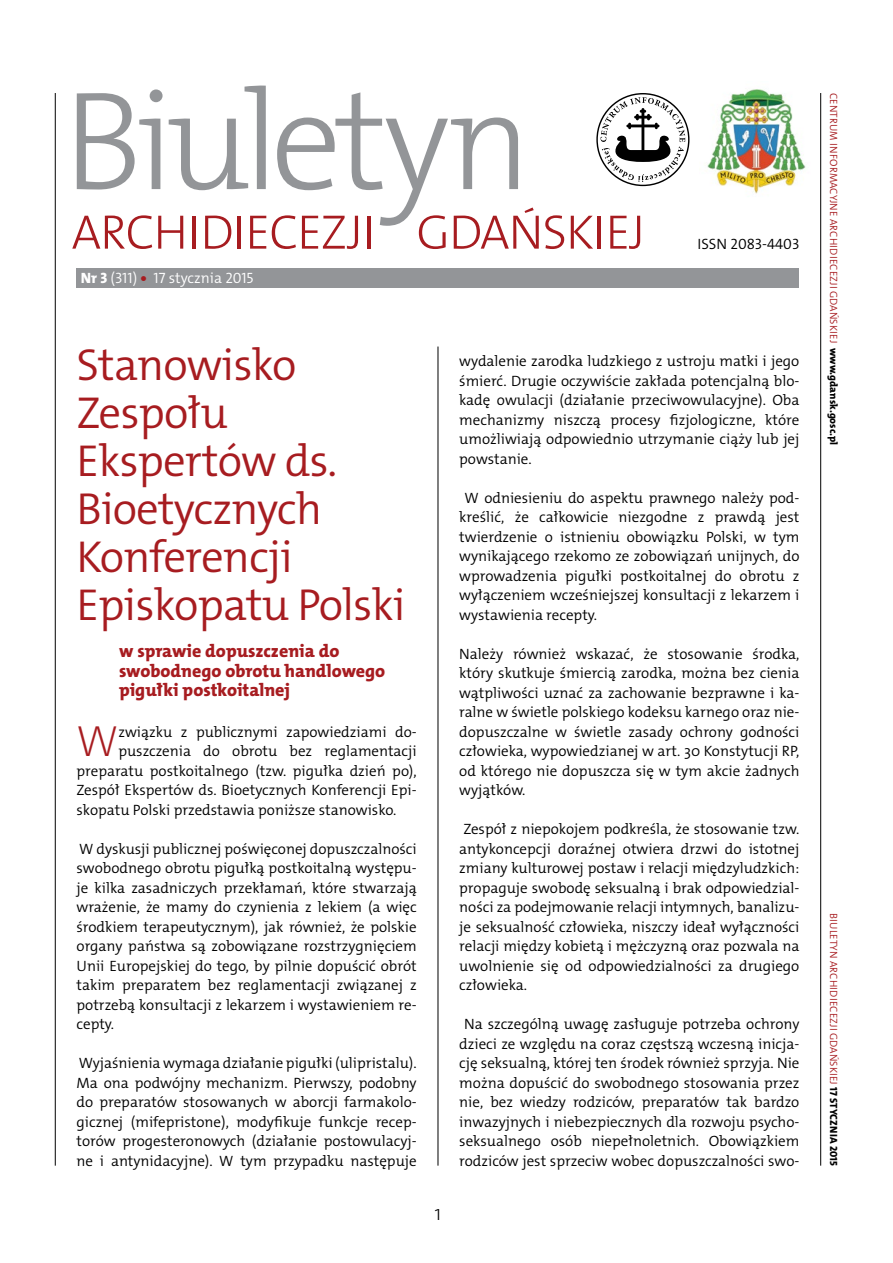
<style>
.page{position:relative;width:893px;height:1263px;background:#fff}
.page>*{position:absolute;margin:0;border:0;box-sizing:border-box;transform-origin:0 0}
.t1{font:45px/48px "The Mix HP4 Se Lig";letter-spacing:-.02em;color:#a71c20}
.t2{font:43.95px "The Mix HP2 Ex Lig";color:#a71c20}
.t3{font:21px "The Mix HP2 Ex Lig";color:#000}
.t4{font:18px/19.5px "The Mix HP8 Ex Bld";color:#a71c20}
.t5{font:15px/19.5px "The Mix HP4 Se Lig";color:#000;text-align:justify}
.t6{font:15px "The Mix HP4 Se Lig";color:#fff}
.t7{font:10.5px "The Mix HP4 Se Lig";letter-spacing:.015em;color:#a71c20}
.s1{font-family:"The Mix HP8 Ex Bld"}
.s2{font-family:"The Mix HP8 Ex Bld";color:#a71c20}
.s3{font-family:"The Mix HP8 Ex Bld";color:#000}
</style>
<div class="page">
<hr style="left:55px;top:93px;width:1px;height:1073px;background:#000">
<hr style="left:438px;top:347px;width:1px;height:819px;background:#000">
<hr style="left:820px;top:93px;width:1px;height:1073px;background:#000">
<svg style="left:77px;top:89px;width:86px;height:100px"></svg>
<svg style="left:169px;top:85px;width:97px;height:105px"></svg>
<svg style="left:72px;top:215px;width:80px;height:34px"></svg>
<svg style="left:158px;top:216px;width:25px;height:33px"></svg>
<hr style="left:193px;top:216px;width:3px;height:33px;background:#a71c20">
<svg style="left:205px;top:216px;width:26px;height:33px"></svg>
<hr style="left:238px;top:216px;width:3px;height:33px;background:#a71c20">
<svg style="left:250px;top:216px;width:16px;height:33px"></svg>
<svg style="left:272px;top:92px;width:267px;height:157px"></svg>
<svg style="left:545px;top:215px;width:19px;height:34px"></svg>
<svg style="left:571px;top:216px;width:22px;height:33px"></svg>
<hr style="left:598px;top:216px;width:3px;height:33px;background:#a71c20">
<svg style="left:610px;top:216px;width:30px;height:33px"></svg>
<img style="left:707px;top:89px;width:99px;height:105px">
<svg style="left:596px;top:93px;width:93px;height:93px"></svg>
<div style="left:77px;top:268px;width:722px;height:20px;background:#939598"></div>
<p class="t6" style="left:81px;top:268px;width:174px"><span class="s1">Nr 3</span> (311) <span class="s2">•</span> 17 stycznia 2015</p>
<p class="t5" style="left:697px;top:234px;width:103px">ISSN 2083-4403</p>
<h1 class="t1" style="left:77px;top:341px;width:330px">Stanowisko<br>Zespołu<br>Ekspertów ds.<br>Bioetycznych<br>Konferencji<br>Episkopatu Polski</h1>
<p class="t4" style="left:119px;top:641px;width:268px">w sprawie dopuszczenia do swobodnego obrotu handlowego pigułki postkoitalnej</p>
<h2 class="t2" style="left:77px;top:713px;width:43px">W</h2>
<p class="t5" style="left:118px;top:722px;width:300px">związku z publicznymi zapowiedziami do-</p>
<p class="t5" style="left:118px;top:741px;width:300px">puszczenia do obrotu bez reglamentacji</p>
<p class="t5" style="left:77px;top:761px;width:342px">preparatu postkoitalnego (tzw. pigułka dzień po),</p>
<p class="t5" style="left:77px;top:780px;width:342px">Zespół Ekspertów ds. Bioetycznych Konferencji Epi-</p>
<p class="t5" style="left:77px;top:800px;width:321px">skopatu Polski przedstawia poniższe stanowisko.</p>
<p class="t5" style="left:77px;top:839px;width:342px">W dyskusji publicznej poświęconej dopuszczalności swobodnego obrotu pigułką postkoitalną występu&shy;je kilka zasadniczych przekłamań, które stwarzają wrażenie, że mamy do czynienia z lekiem (a więc środkiem terapeutycznym), jak również, że polskie organy państwa są zobowiązane rozstrzygnięciem Unii Europejskiej do tego, by pilnie dopuścić obrót takim preparatem bez reglamentacji związanej z potrzebą konsultacji z lekarzem i wystawieniem re&shy;cepty.</p>
<p class="t5" style="left:77px;top:1053px;width:342px">Wyjaśnienia wymaga działanie pigułki (ulipristalu).<br>Ma ona podwójny mechanizm. Pierwszy, podobny do preparatów stosowanych w aborcji farmakolo&shy;gicznej (mifepristone), modyfikuje funkcje recep&shy;torów progesteronowych (działanie postowulacyj&shy;ne i antynidacyjne). W tym przypadku następuje</p>
<h3 class="t3" style="left:434px;top:1199px;width:9px">1</h3>
<p class="t5" style="left:459px;top:351px;width:342px">wydalenie zarodka ludzkiego z ustroju matki i jego śmierć. Drugie oczywiście zakłada potencjalną blo&shy;kadę owulacji (działanie przeciwowulacyjne). Oba mechanizmy niszczą procesy fizjologiczne, które umożliwiają odpowiednio utrzymanie ciąży lub jej powstanie.</p>
<p class="t5" style="left:459px;top:488px;width:342px;text-indent:5px">W odniesieniu do aspektu prawnego należy pod&shy;kreślić, że całkowicie niezgodne z prawdą jest twierdzenie o istnieniu obowiązku Polski, w tym wynikającego rzekomo ze zobowiązań unijnych, do wprowadzenia pigułki postkoitalnej do obrotu z wyłączeniem wcześniejszej konsultacji z lekarzem i wystawienia recepty.</p>
<p class="t5" style="left:459px;top:644px;width:342px">Należy również wskazać, że stosowanie środka, który skutkuje śmiercią zarodka, można bez cienia wątpliwości uznać za zachowanie bezprawne i ka&shy;ralne w świetle polskiego kodeksu karnego oraz nie&shy;dopuszczalne w świetle zasady ochrony godności człowieka, wypowiedzianej w art. 30 Konstytucji RP, od którego nie dopuszcza się w tym akcie żadnych wyjątków.</p>
<p class="t5" style="left:459px;top:819px;width:342px">Zespół z niepokojem podkreśla, że stosowanie tzw. antykoncepcji doraźnej otwiera drzwi do istotnej zmiany kulturowej postaw i relacji międzyludzkich: propaguje swobodę seksualną i brak odpowiedzial&shy;ności za podejmowanie relacji intymnych, banalizu&shy;je seksualność człowieka, niszczy ideał wyłączności relacji między kobietą i mężczyzną oraz pozwala na uwolnienie się od odpowiedzialności za drugiego człowieka.</p>
<p class="t5" style="left:459px;top:1014px;width:342px;text-align:center">Na szczególną uwagę zasługuje potrzeba ochrony dzieci ze względu na coraz częstszą wczesną inicja&shy;cję seksualną, której ten środek również sprzyja. Nie można dopuścić do swobodnego stosowania przez nie, bez wiedzy rodziców, preparatów tak bardzo inwazyjnych i niebezpiecznych dla rozwoju psycho&shy;seksualnego osób niepełnoletnich. Obowiązkiem rodziców jest sprzeciw wobec dopuszczalności swo-</p>
<p class="t7" style="left:840px;top:93px;width:354px;rotate:90deg">Centrum Informacyjne Archi di ecezji Gdański ej <span class="s3">www.gdansk.gosc.pl</span></p>
<p class="t7" style="left:840px;top:913px;width:254px;rotate:90deg">Bi uletyn Archi di ecezji Gdański ej <span class="s3">17 stycznia 2015</span></p>
</div>
